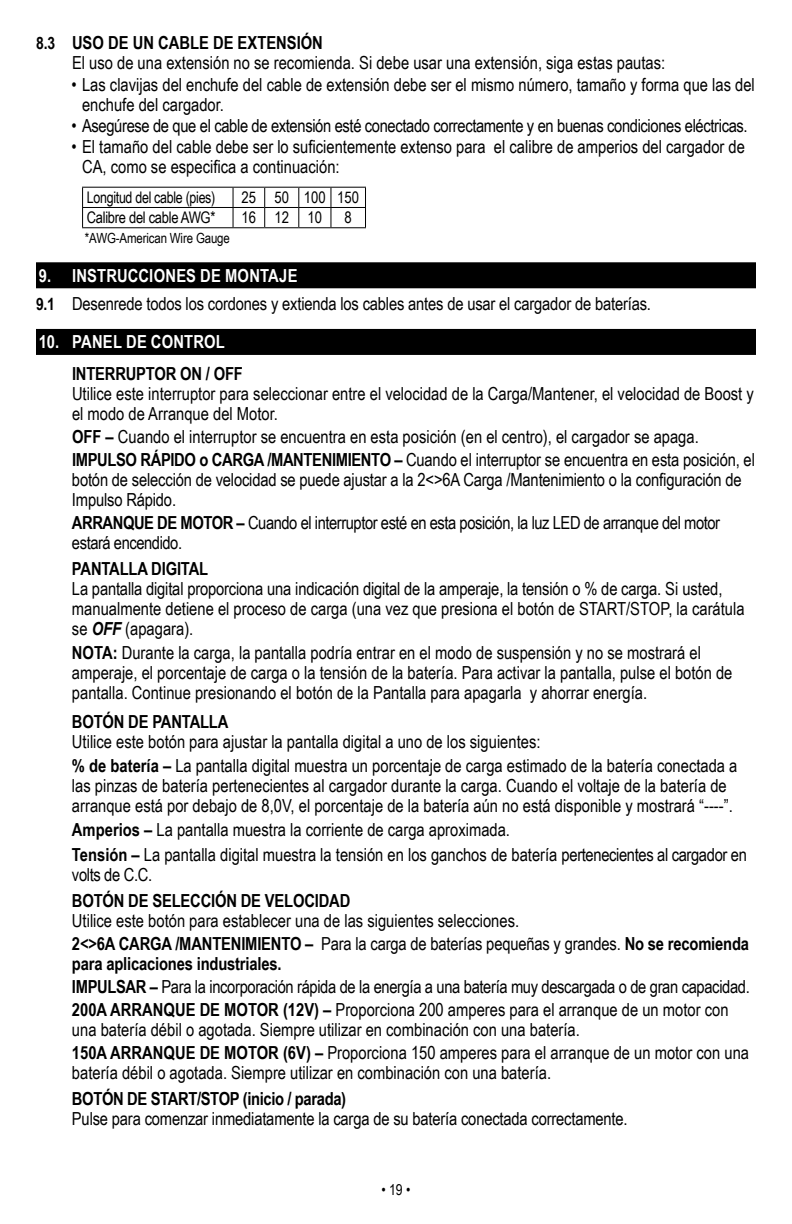
<style>
.page{position:relative;width:792px;height:1224px;background:#fff}
.page>*{position:absolute;margin:0;border:0;box-sizing:border-box;transform-origin:0 0}
.t1{font:18px/20px "Arial Narrow";color:#000}
.t2{font:18px/22.8px "Arial Narrow";letter-spacing:-.02em;color:#000}
.t3{font:700 18px "Arial Narrow";letter-spacing:-.01em;color:#000}
.t4{font:18px/20px "Arial Narrow";letter-spacing:-.025em;color:#000}
.t5{font:700 18px "Arial Narrow";letter-spacing:.01em;color:#fff}
.t6{font:16px "Arial Narrow";letter-spacing:-.02em;color:#000}
.t7{font:16px "Arial Narrow";letter-spacing:-.02em;color:#000;scale:.95 1}
.t8{font:16px "Arial Narrow";color:#000}
.t9{font:15px "Arial Narrow";color:#000}
.t10{font:14px "Arial Narrow";letter-spacing:-.01em;color:#000}
.s1{font-weight:700;font-size:17px}
.s2{font-weight:700}
.s3{font-weight:700;color:#fff}
.s4{font-weight:700;font-style:italic}
</style>
<div class="page">
<hr style="left:82px;top:227px;width:151px;height:1px;background:#000">
<hr style="left:82px;top:187px;width:151px;height:1px;background:#000">
<svg style="left:82px;top:188px;width:1px;height:39px"></svg>
<hr style="left:82px;top:207px;width:151px;height:1px;background:#000">
<hr style="left:233px;top:207px;width:32px;height:1px;background:#000">
<hr style="left:265px;top:207px;width:34px;height:1px;background:#000">
<hr style="left:299px;top:207px;width:32px;height:1px;background:#000">
<hr style="left:331px;top:207px;width:35px;height:1px;background:#000">
<hr style="left:331px;top:187px;width:35px;height:1px;background:#000">
<svg style="left:365px;top:188px;width:1px;height:39px"></svg>
<hr style="left:331px;top:227px;width:35px;height:1px;background:#000">
<hr style="left:299px;top:187px;width:32px;height:1px;background:#000">
<svg style="left:330px;top:188px;width:1px;height:39px"></svg>
<hr style="left:299px;top:227px;width:32px;height:1px;background:#000">
<hr style="left:265px;top:187px;width:34px;height:1px;background:#000">
<svg style="left:298px;top:188px;width:1px;height:39px"></svg>
<hr style="left:265px;top:227px;width:34px;height:1px;background:#000">
<hr style="left:233px;top:187px;width:32px;height:1px;background:#000">
<svg style="left:233px;top:188px;width:1px;height:39px"></svg>
<svg style="left:264px;top:188px;width:1px;height:39px"></svg>
<hr style="left:233px;top:227px;width:32px;height:1px;background:#000">
<div style="left:36px;top:262px;width:720px;height:26px;background:#000"></div>
<div style="left:36px;top:329px;width:720px;height:26px;background:#000"></div>
<p class="t1" style="left:72px;top:32px;width:595px;text-indent:-36px"><span class="s1">8.3</span> <span class="s2">USO DE UN CABLE DE EXTENSIÓN<br></span>El uso de una extensión no se recomienda. Si debe usar una extensión, siga estas pautas:</p>
<p class="t1" style="left:82px;top:74px;width:674px;text-indent:-10px">• Las clavijas del enchufe del cable de extensión debe ser el mismo número, tamaño y forma que las del enchufe del cargador.</p>
<p class="t2" style="left:72px;top:114px;width:678px">• Asegúrese de que el cable de extensión esté conectado correctamente y en buenas condiciones eléctricas.</p>
<p class="t1" style="left:82px;top:136px;width:664px;text-indent:-10px">• El tamaño del cable debe ser lo suficientemente extenso para el calibre de amperios del cargador de<br>CA, como se especifica a continuación:</p>
<p class="t7" style="left:87px;top:186px;width:137px">Longitud del cable (pies)</p>
<p class="t8" style="left:242px;top:186px;width:119px">25 50 100 150</p>
<p class="t6" style="left:87px;top:206px;width:130px">Calibre del cable AWG*</p>
<p class="t6" style="left:242px;top:206px;width:82px">16 12 10</p>
<p class="t6" style="left:345px;top:206px;width:9px">8</p>
<p class="t10" style="left:85px;top:228px;width:146px">*AWG-American Wire Gauge</p>
<p class="t1" style="left:36px;top:261px;width:617px;line-height:28.6px"><span class="s3">9. INSTRUCCIONES DE MONTAJE<br></span><span class="s1">9.1</span> Desenrede todos los cordones y extienda los cables antes de usar el cargador de baterías.</p>
<p class="t5" style="left:39px;top:329px;width:187px">10. PANEL DE CONTROL</p>
<p class="t3" style="left:72px;top:360px;width:172px">INTERRUPTOR ON / OFF</p>
<p class="t1" style="left:72px;top:383px;width:683px">Utilice este interruptor para seleccionar entre el velocidad de la Carga/Mantener, el velocidad de Boost y el modo de Arranque del Motor.</p>
<p class="t1" style="left:72px;top:424px;width:684px;line-height:22.8px"><span class="s2">OFF –</span> Cuando el interruptor se encuentra en esta posición (en el centro), el cargador se apaga.<br><span class="s2">IMPULSO RÁPIDO o CARGA /MANTENIMIENTO –</span> Cuando el interruptor se encuentra en esta posición, el</p>
<p class="t1" style="left:72px;top:469px;width:671px">botón de selección de velocidad se puede ajustar a la 2&lt;&gt;6A Carga /Mantenimiento o la configuración de<br>Impulso Rápido.</p>
<p class="t4" style="left:72px;top:512px;width:650px"><span class="s2">ARRANQUE DE MOTOR –</span> Cuando el interruptor esté en esta posición, la luz LED de arranque del motor estará encendido.</p>
<p class="t3" style="left:72px;top:555px;width:138px">PANTALLA DIGITAL</p>
<p class="t1" style="left:72px;top:578px;width:674px">La pantalla digital proporciona una indicación digital de la amperaje, la tensión o % de carga. Si usted, manualmente detiene el proceso de carga (una vez que presiona el botón de START/STOP, la carátula se <span class="s4">OFF</span> (apagara).</p>
<p class="t1" style="left:72px;top:642px;width:662px"><span class="s2">NOTA:</span> Durante la carga, la pantalla podría entrar en el modo de suspensión y no se mostrará el amperaje, el porcentaje de carga o la tensión de la batería. Para activar la pantalla, pulse el botón de pantalla. Continue presionando el botón de la Pantalla para apagarla y ahorrar energía.</p>
<p class="t3" style="left:72px;top:708px;width:158px">BOTÓN DE PANTALLA</p>
<p class="t1" style="left:72px;top:728px;width:667px;line-height:24.4px">Utilice este botón para ajustar la pantalla digital a uno de los siguientes:<br><span class="s2">% de batería –</span> La pantalla digital muestra un porcentaje de carga estimado de la batería conectada a</p>
<p class="t1" style="left:72px;top:775px;width:662px">las pinzas de batería pertenecientes al cargador durante la carga. Cuando el voltaje de la batería de arranque está por debajo de 8,0V, el porcentaje de la batería aún no está disponible y mostrará “----”.</p>
<p class="t1" style="left:72px;top:817px;width:676px;line-height:24.4px"><span class="s2">Amperios –</span> La pantalla muestra la corriente de carga aproximada.<br><span class="s2">Tensión –</span> La pantalla digital muestra la tensión en los ganchos de batería pertenecientes al cargador en</p>
<p class="t1" style="left:72px;top:864px;width:82px">volts de C.C.</p>
<p class="t3" style="left:72px;top:887px;width:280px">BOTÓN DE SELECCIÓN DE VELOCIDAD</p>
<p class="t1" style="left:72px;top:909px;width:679px;line-height:22.8px">Utilice este botón para establecer una de las siguientes selecciones.<br><span class="s2">2&lt;&gt;6A CARGA /MANTENIMIENTO –</span> Para la carga de baterías pequeñas y grandes. <span class="s2">No se recomienda</span></p>
<p class="t2" style="left:72px;top:952px;width:679px"><span class="s2">para aplicaciones industriales.<br>IMPULSAR –</span> Para la incorporación rápida de la energía a una batería muy descargada o de gran capacidad.<br><span class="s2">200A ARRANQUE DE MOTOR (12V) –</span> Proporciona 200 amperes para el arranque de un motor con</p>
<p class="t1" style="left:72px;top:1017px;width:679px;line-height:22.8px">una batería débil o agotada. Siempre utilizar en combinación con una batería.<br><span class="s2">150A ARRANQUE DE MOTOR (6V) –</span> Proporciona 150 amperes para el arranque de un motor con una</p>
<p class="t1" style="left:72px;top:1062px;width:481px">batería débil o agotada. Siempre utilizar en combinación con una batería.</p>
<p class="t3" style="left:72px;top:1085px;width:276px">BOTÓN DE START/STOP (inicio / parada)</p>
<p class="t1" style="left:72px;top:1108px;width:557px">Pulse para comenzar inmediatamente la carga de su batería conectada correctamente.</p>
<p class="t9" style="left:381px;top:1178px;width:31px">• 19 •</p>
</div>
